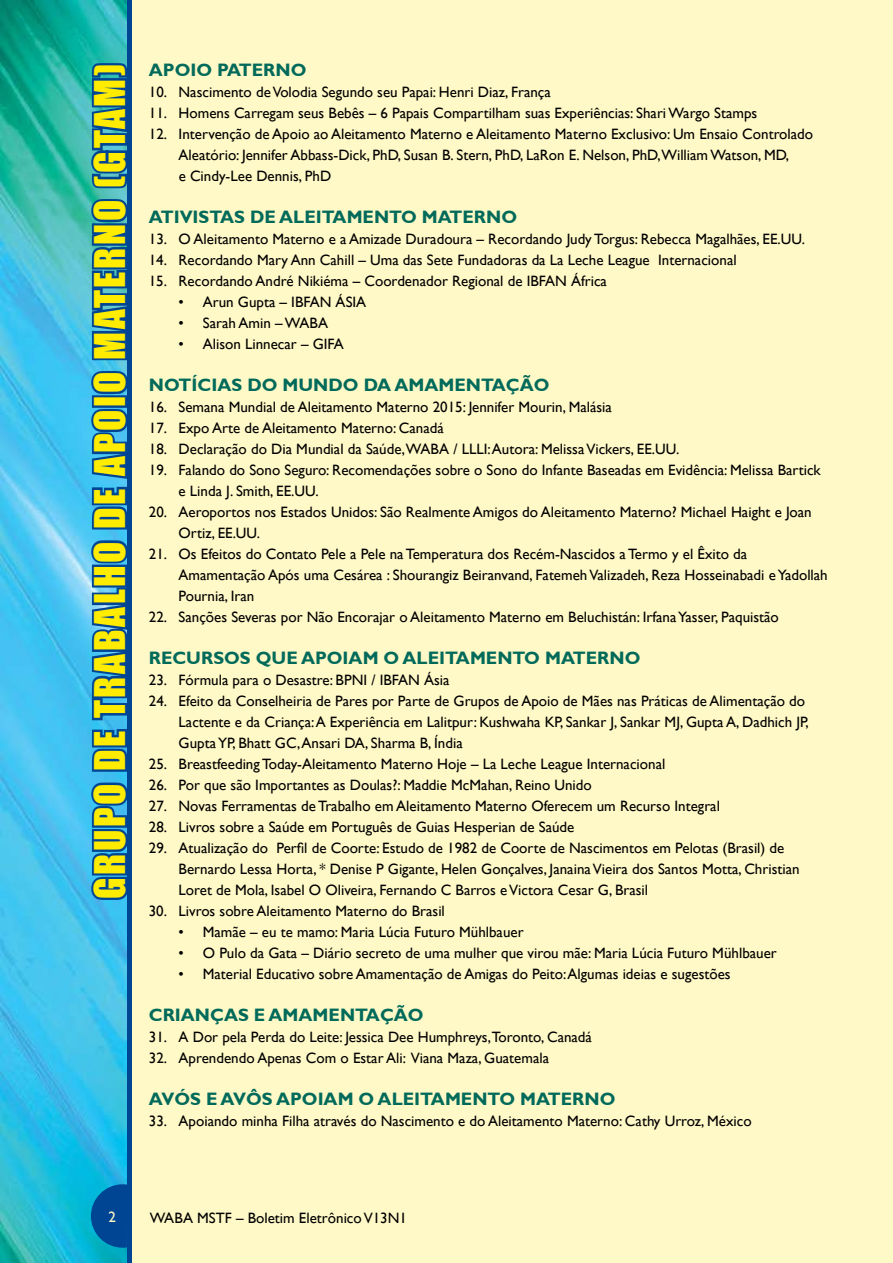
<style>
.page{position:relative;width:893px;height:1263px;background:#fff}
.page>*{position:absolute;margin:0;border:0;box-sizing:border-box;transform-origin:0 0}
.t1{font:39px "Impact";letter-spacing:.07em;color:#ffec00}
.t2{font:700 18px "Gill Sans";color:#006a5a}
.t3{font:15px/21px "Gill Sans";color:#000}
</style>
<div class="page">
<img style="left:0;top:0;width:127px;height:1263px">
<div style="left:131px;top:0;width:762px;height:1263px;background:#fff9c7"></div>
<hr style="left:127px;top:0;width:4px;height:1263px;background:#004494">
<svg style="left:91px;top:1184px;width:36px;height:64px;background:#005a9f"></svg>
<svg style="left:37px;top:60px;width:95px;height:843px;background:#2e95c5"></svg>
<h1 class="t1" style="left:79px;top:899px;width:837px;rotate:-90deg">Grupo de Trabalho de Apoio Materno (GTAM)</h1>
<p class="t2" style="left:149px;top:59px;width:39px">APOIO</p>
<p class="t2" style="left:217px;top:59px;width:36px">PATERNO</p>
<p class="t3" style="left:149px;top:82px;width:404px">10. Nascimento deVolodia Segundo seu Papai: Henri Diaz, França</p>
<p class="t3" style="left:149px;top:103px;width:610px">11. Homens Carregam seus Bebês – 6 Papais Compartilham suas Experiências: ShariWargo Stamps</p>
<p class="t3" style="left:179px;top:124px;width:636px;text-indent:-30px">12. Intervenção de Apoio ao Aleitamento Materno e Aleitamento Materno Exclusivo: Um Ensaio Controlado<br>Aleatório: Jennifer Abbass-Dick, PhD, Susan B. Stern, PhD, LaRon E. Nelson, PhD,WilliamWatson, MD,<br>e Cindy-Lee Dennis, PhD</p>
<p class="t2" style="left:149px;top:206px;width:370px">ATIVISTAS DE ALEITAMENTO MATERNO</p>
<p class="t3" style="left:149px;top:229px;width:658px">13. O Aleitamento Materno e a Amizade Duradoura – Recordando Judy Torgus: Rebecca Magalhães, EE.UU.</p>
<p class="t3" style="left:149px;top:250px;width:589px">14. Recordando Mary Ann Cahill – Uma das Sete Fundadoras da La Leche League Internacional</p>
<p class="t3" style="left:149px;top:271px;width:460px">15. Recordando André Nikiéma – Coordenador Regional de IBFAN África</p>
<p class="t3" style="left:179px;top:292px;width:189px">• Arun Gupta – IBFAN ÁSIA</p>
<p class="t3" style="left:179px;top:313px;width:151px">• Sarah Amin – WABA</p>
<p class="t3" style="left:179px;top:334px;width:167px">• Alison Linnecar – GIFA</p>
<p class="t2" style="left:149px;top:374px;width:402px">NOTÍCIAS DO MUNDO DA AMAMENTAÇÃO</p>
<p class="t3" style="left:149px;top:397px;width:465px">16. Semana Mundial de Aleitamento Materno 2015: Jennifer Mourin, Malásia</p>
<p class="t3" style="left:149px;top:418px;width:297px">17. Expo Arte de Aleitamento Materno: Canadá</p>
<p class="t3" style="left:149px;top:439px;width:532px">18. Declaração do Dia Mundial da Saúde,WABA / LLLI:Autora: MelissaVickers, EE.UU.</p>
<p class="t3" style="left:179px;top:460px;width:644px;text-indent:-30px">19. Falando do Sono Seguro: Recomendações sobre o Sono do Infante Baseadas em Evidência: Melissa Bartick e Linda J. Smith, EE.UU.</p>
<p class="t3" style="left:179px;top:502px;width:635px;text-indent:-30px">20. Aeroportos nos Estados Unidos: São Realmente Amigos do Aleitamento Materno? Michael Haight e Joan<br>Ortiz, EE.UU.</p>
<p class="t3" style="left:179px;top:544px;width:651px;text-indent:-30px">21. Os Efeitos do Contato Pele a Pele na Temperatura dos Recém-Nascidos a Termo y el Êxito da<br>Amamentação Após uma Cesárea : Shourangiz Beiranvand, FatemehValizadeh, Reza Hosseinabadi eYadollah<br>Pournia, Iran</p>
<p class="t3" style="left:149px;top:607px;width:632px">22. Sanções Severas por Não Encorajar o Aleitamento Materno em Beluchistán: IrfanaYasser, Paquistão</p>
<p class="t2" style="left:149px;top:647px;width:493px">RECURSOS QUE APOIAM O ALEITAMENTO MATERNO</p>
<p class="t3" style="left:149px;top:670px;width:302px">23. Fórmula para o Desastre: BPNI / IBFAN Ásia</p>
<p class="t3" style="left:179px;top:691px;width:632px;text-indent:-30px">24. Efeito da Conselheiria de Pares por Parte de Grupos de Apoio de Mães nas Práticas de Alimentação do<br>Lactente e da Criança:A Experiência em Lalitpur: Kushwaha KP, Sankar J, Sankar MJ, Gupta A, Dadhich JP,<br>GuptaYP, Bhatt GC,Ansari DA, Sharma B, Índia</p>
<p class="t3" style="left:149px;top:754px;width:518px">25. Breastfeeding Today-Aleitamento Materno Hoje – La Leche League Internacional</p>
<p class="t3" style="left:149px;top:775px;width:444px">26. Por que são Importantes as Doulas?: Maddie McMahan, Reino Unido</p>
<p class="t3" style="left:149px;top:796px;width:573px">27. Novas Ferramentas de Trabalho em Aleitamento Materno Oferecem um Recurso Integral</p>
<p class="t3" style="left:149px;top:817px;width:427px">28. Livros sobre a Saúde em Português de Guias Hesperian de Saúde</p>
<p class="t3" style="left:179px;top:838px;width:622px;text-indent:-30px">29. Atualização do Perfil de Coorte: Estudo de 1982 de Coorte de Nascimentos em Pelotas (Brasil) de<br>Bernardo Lessa Horta, * Denise P Gigante, Helen Gonçalves, JanainaVieira dos Santos Motta, Christian<br>Loret de Mola, Isabel O Oliveira, Fernando C Barros eVictora Cesar G, Brasil</p>
<p class="t3" style="left:149px;top:901px;width:298px">30. Livros sobre Aleitamento Materno do Brasil</p>
<p class="t3" style="left:179px;top:922px;width:347px">• Mamãe – eu te mamo: Maria Lúcia Futuro Mühlbauer</p>
<p class="t3" style="left:179px;top:943px;width:600px">• O Pulo da Gata – Diário secreto de uma mulher que virou mãe: Maria Lúcia Futuro Mühlbauer</p>
<p class="t3" style="left:179px;top:964px;width:554px">• Material Educativo sobre Amamentação de Amigas do Peito:Algumas ideias e sugestões</p>
<p class="t2" style="left:149px;top:1004px;width:276px">CRIANÇAS E AMAMENTAÇÃO</p>
<p class="t3" style="left:149px;top:1027px;width:445px">31. A Dor pela Perda do Leite: Jessica Dee Humphreys,Toronto, Canadá</p>
<p class="t3" style="left:149px;top:1048px;width:402px">32. Aprendendo Apenas Com o Estar Ali: Viana Maza, Guatemala</p>
<p class="t2" style="left:149px;top:1088px;width:468px">AVÓS E AVÔS APOIAM O ALEITAMENTO MATERNO</p>
<p class="t3" style="left:149px;top:1111px;width:604px">33. Apoiando minha Filha através do Nascimento e do Aleitamento Materno: Cathy Urroz, México</p>
<p class="t3" style="left:150px;top:1207px;width:259px">WABA MSTF – Boletim Eletrônico V13N1</p>
</div>
